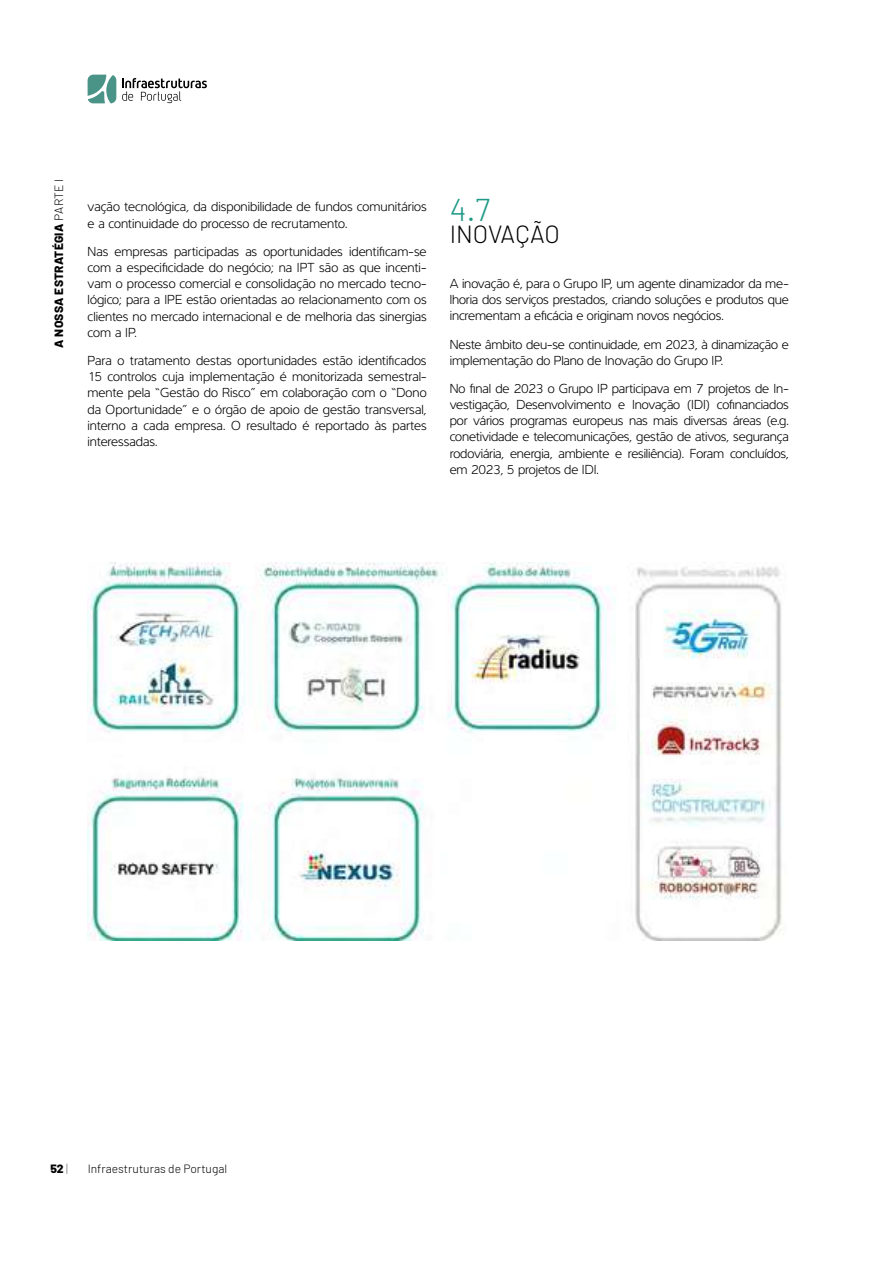
<style>
.page{position:relative;width:893px;height:1263px;background:#fff}
.page>*{position:absolute;margin:0;border:0;box-sizing:border-box;transform-origin:0 0}
.t1{font:300 31.5px "Barlow";color:#1f9987}
.t2{font:300 24.75px "Barlow";color:#000}
.t3{font:300 13.5px/16.2px "Interval Pro";letter-spacing:-.01em;color:#000;text-align:justify}
.t4{font:800 12px "Barlow";letter-spacing:.02em;color:#000}
.t5{font:300 12px "Barlow";color:#000}
.s1{font-weight:300}
.s2{font-weight:100}
</style>
<div class="page">
<img style="left:88px;top:562px;width:696px;height:378px">
<svg style="left:88px;top:75px;width:28px;height:28px"></svg>
<svg style="left:122px;top:78px;width:85px;height:25px"></svg>
<p class="t4" style="left:50px;top:348px;width:171px;rotate:-90deg">A NOSSA ESTRATÉGIA <span class="s1">PARTE I</span></p>
<p class="t3" style="left:88px;top:198px;width:341px">vação tecnológica, da disponibilidade de fundos comunitários e a continuidade do processo de recrutamento.</p>
<p class="t3" style="left:88px;top:242px;width:341px">Nas empresas participadas as oportunidades identificam-se com a especificidade do negócio; na IPT são as que incenti&shy;vam o processo comercial e consolidação no mercado tecno&shy;lógico; para a IPE estão orientadas ao relacionamento com os clientes no mercado internacional e de melhoria das sinergias com a IP.</p>
<p class="t3" style="left:88px;top:351px;width:341px">Para o tratamento destas oportunidades estão identificados 15 controlos cuja implementação é monitorizada semestral&shy;mente pela “Gestão do Risco” em colaboração com o “Dono da Oportunidade” e o órgão de apoio de gestão transversal, interno a cada empresa. O resultado é reportado às partes interessadas.</p>
<h1 class="t1" style="left:450px;top:190px;width:42px">4.7</h1>
<h2 class="t2" style="left:450px;top:219px;width:112px">INOVAÇÃO</h2>
<p class="t3" style="left:450px;top:274px;width:341px">A inovação é, para o Grupo IP, um agente dinamizador da me&shy;lhoria dos serviços prestados, criando soluções e produtos que incrementam a eficácia e originam novos negócios.</p>
<p class="t3" style="left:450px;top:335px;width:341px">Neste âmbito deu-se continuidade, em 2023, à dinamização e implementação do Plano de Inovação do Grupo IP.</p>
<p class="t3" style="left:450px;top:379px;width:341px">No final de 2023 o Grupo IP participava em 7 projetos de In&shy;vestigação, Desenvolvimento e Inovação (IDI) cofinanciados por vários programas europeus nas mais diversas áreas (e.g. conetividade e telecomunicações, gestão de ativos, segurança rodoviária, energia, ambiente e resiliência). Foram concluídos, em 2023, 5 projetos de IDI.</p>
<p class="t4" style="left:50px;top:1160px;width:19px">52 <span class="s2">|</span></p>
<p class="t5" style="left:88px;top:1161px;width:141px">Infraestruturas de Portugal</p>
</div>
